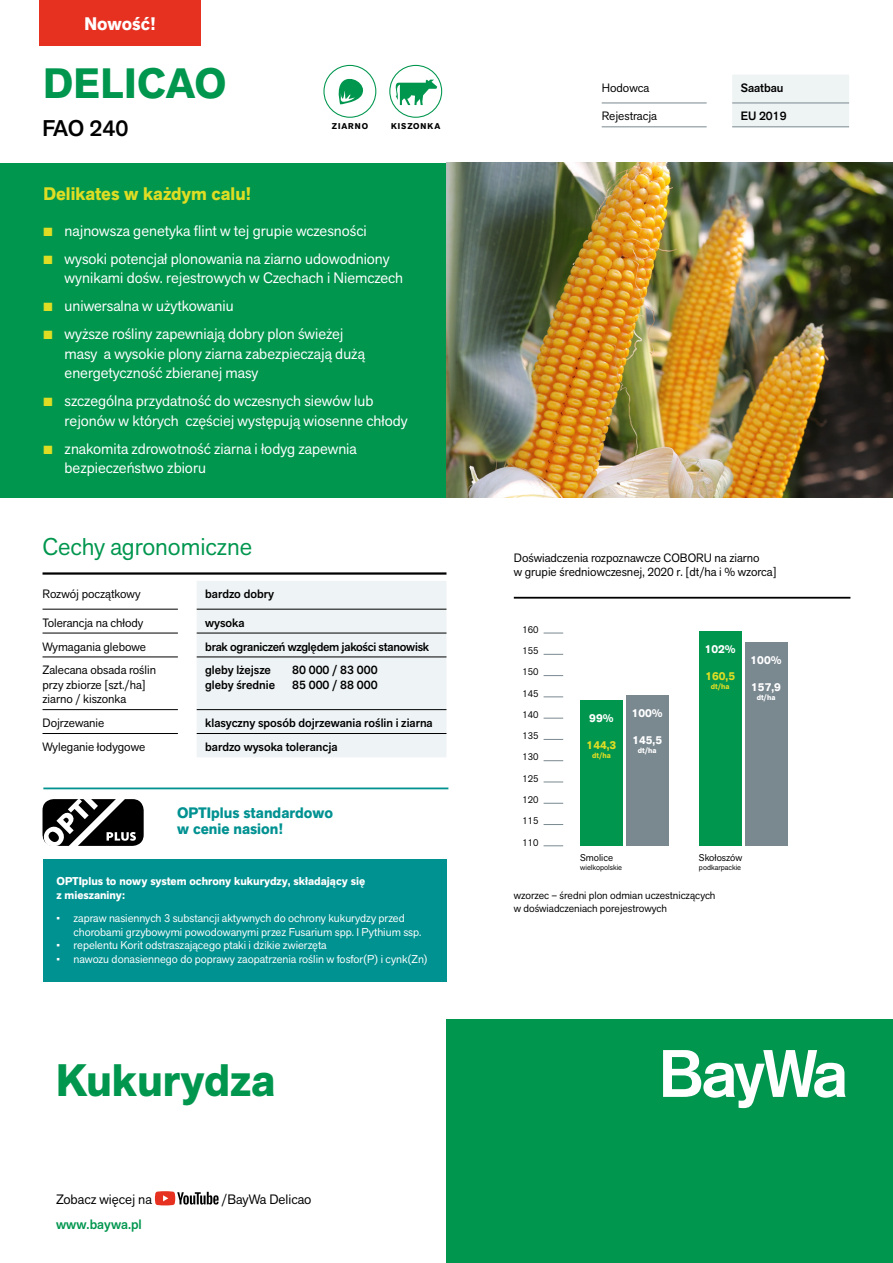
<style>
.page{position:relative;width:893px;height:1263px;background:#fff}
.page>*{position:absolute;margin:0;border:0;box-sizing:border-box;transform-origin:0 0}
.t1{font:700 45px "Akzid Grtsk Next";color:#00964e}
.t2{font:700 42px "Akzid Grtsk Next";letter-spacing:.01em;color:#00964e}
.t3{font:24px "Akzid Grtsk Next";color:#00964e}
.t4{font:500 22.5px "Akzid Grtsk Next";letter-spacing:-.01em;color:#000}
.t5{font:700 18px "Akzid Grtsk Next";color:#dedd24}
.t6{font:700 18px "Akzid Grtsk Next";color:#fff}
.t7{font:15px/28px "Akzid Grtsk Next";color:#fff}
.t8{font:700 15px/15.6px "Akzid Grtsk Next";color:#009191}
.t9{font:13.5px "Akzid Grtsk Next";color:#000}
.t10{font:500 13.5px "Akzid Grtsk Next";color:#00964e}
.t11{font:12px/14.4px "Akzid Grtsk Next";color:#000}
.t12{font:500 12px "Akzid Grtsk Next";color:#000}
.t13{font:500 12px "Akzid Grtsk Next";letter-spacing:-.02em;color:#000}
.t14{font:11.25px/13.5px "Akzid Grtsk Next";color:#fff}
.t15{font:700 11.25px/13.5px "Akzid Grtsk Next";color:#fff}
.t16{font:700 11.25px "Akzid Grtsk Next";color:#dedd24}
.t17{font:10.5px/12.6px "Akzid Grtsk Next";color:#000}
.t18{font:9.75px/21.3px "Akzid Grtsk Next";color:#000;text-align:justify}
.t19{font:700 8.4px "Akzid Grtsk Next";letter-spacing:.11em;color:#000}
.t20{font:7.5px "Akzid Grtsk Next";color:#000}
.t21{font:700 7.5px "Akzid Grtsk Next";color:#dedd24}
.t22{font:700 7.5px "Akzid Grtsk Next";color:#fff}
</style>
<div class="page">
<div style="left:43px;top:859px;width:403px;height:123px;background:#009191"></div>
<div style="left:446px;top:1019px;width:447px;height:244px;background:#00964e"></div>
<svg style="left:663px;top:1050px;width:183px;height:58px"></svg>
<div style="left:0;top:163px;width:446px;height:334px;background:#00964e"></div>
<img style="left:446px;top:163px;width:447px;height:334px">
<div style="left:43px;top:799px;width:101px;height:47px;background:#000;border-radius:11px"></div>
<svg style="left:43px;top:799px;width:93px;height:47px"></svg>
<div style="left:323px;top:65px;width:53px;height:53px;border:1px solid #00964e;border-radius:50%"></div>
<svg style="left:338px;top:78px;width:25px;height:26px"></svg>
<div style="left:389px;top:65px;width:53px;height:53px;border:1px solid #00964e;border-radius:50%"></div>
<svg style="left:394px;top:80px;width:43px;height:25px"></svg>
<hr style="left:43px;top:572px;width:403px;height:3px;background:#000">
<div style="left:197px;top:581px;width:249px;height:176px;background:#eef3f5"></div>
<hr style="left:43px;top:609px;width:135px;height:1px;background:#000">
<hr style="left:197px;top:609px;width:249px;height:1px;background:#000">
<hr style="left:43px;top:633px;width:135px;height:1px;background:#000">
<hr style="left:197px;top:633px;width:249px;height:1px;background:#000">
<hr style="left:43px;top:657px;width:135px;height:1px;background:#000">
<hr style="left:197px;top:657px;width:249px;height:1px;background:#000">
<hr style="left:43px;top:709px;width:135px;height:1px;background:#000">
<hr style="left:197px;top:709px;width:249px;height:1px;background:#000">
<hr style="left:43px;top:733px;width:135px;height:1px;background:#000">
<hr style="left:197px;top:733px;width:249px;height:1px;background:#000">
<svg style="left:544px;top:633px;width:19px;height:1px"></svg>
<svg style="left:544px;top:654px;width:19px;height:1px"></svg>
<svg style="left:544px;top:675px;width:19px;height:1px"></svg>
<svg style="left:544px;top:697px;width:19px;height:1px"></svg>
<svg style="left:544px;top:718px;width:19px;height:1px"></svg>
<svg style="left:544px;top:739px;width:19px;height:1px"></svg>
<svg style="left:544px;top:760px;width:19px;height:1px"></svg>
<svg style="left:544px;top:782px;width:19px;height:1px"></svg>
<svg style="left:544px;top:803px;width:19px;height:1px"></svg>
<svg style="left:544px;top:824px;width:19px;height:1px"></svg>
<svg style="left:544px;top:845px;width:19px;height:1px"></svg>
<div style="left:580px;top:700px;width:43px;height:145px;background:#00964e"></div>
<div style="left:626px;top:695px;width:42px;height:150px;background:#7a8890"></div>
<div style="left:699px;top:631px;width:42px;height:214px;background:#00964e"></div>
<div style="left:745px;top:642px;width:42px;height:203px;background:#7a8890"></div>
<hr style="left:514px;top:597px;width:336px;height:2px;background:#000">
<hr style="left:43px;top:787px;width:405px;height:2px;background:#009191">
<div style="left:732px;top:75px;width:117px;height:52px;background:#eef3f4"></div>
<hr style="left:602px;top:103px;width:105px;height:1px;background:#7a8890">
<hr style="left:732px;top:103px;width:117px;height:1px;background:#7a8890">
<hr style="left:602px;top:127px;width:105px;height:1px;background:#7a8890">
<hr style="left:732px;top:127px;width:117px;height:1px;background:#7a8890">
<div style="left:39px;top:0;width:162px;height:46px;background:#e63121"></div>
<svg style="left:155px;top:1191px;width:64px;height:14px"></svg>
<p class="t6" style="left:84px;top:12px;width:72px">Nowość!</p>
<h2 class="t2" style="left:44px;top:57px;width:184px">DELICAO</h2>
<h3 class="t4" style="left:43px;top:114px;width:87px">FAO 240</h3>
<p class="t5" style="left:43px;top:182px;width:209px">Delikates w każdym calu!</p>
<p class="t19" style="left:332px;top:120px;width:38px">ZIARNO</p>
<p class="t19" style="left:391px;top:120px;width:51px">KISZONKA</p>
<p class="t7" style="left:65px;top:216px;width:326px">najnowsza genetyka flint w tej grupie wczesności wysoki potencjał plonowania na ziarno udowodniony</p>
<p class="t7" style="left:65px;top:264px;width:340px">wynikami dośw. rejestrowych w Czechach i Niemczech uniwersalna w użytkowaniu<br>wyższe rośliny zapewniają dobry plon świeżej</p>
<p class="t7" style="left:65px;top:344px;width:302px;line-height:19.5px">masy a wysokie plony ziarna zabezpieczają dużą energetyczność zbieranej masy</p>
<p class="t7" style="left:65px;top:391px;width:345px;line-height:19.5px">szczególna przydatność do wczesnych siewów lub rejonów w których częściej występują wiosenne chłody</p>
<p class="t7" style="left:65px;top:439px;width:294px;line-height:19.5px">znakomita zdrowotność ziarna i łodyg zapewnia bezpieczeństwo zbioru</p>
<h3 class="t3" style="left:43px;top:531px;width:211px">Cechy agronomiczne</h3>
<p class="t11" style="left:43px;top:587px;width:100px">Rozwój początkowy</p>
<p class="t12" style="left:205px;top:586px;width:70px">bardzo dobry</p>
<p class="t11" style="left:43px;top:615px;width:102px">Tolerancja na chłody</p>
<p class="t12" style="left:205px;top:615px;width:41px">wysoka</p>
<p class="t11" style="left:43px;top:639px;width:105px">Wymagania glebowe</p>
<p class="t13" style="left:205px;top:639px;width:226px">brak ograniczeń względem jakości stanowisk</p>
<p class="t11" style="left:43px;top:663px;width:115px">Zalecana obsada roślin przy zbiorze [szt./ha] ziarno / kiszonka</p>
<p class="t12" style="left:205px;top:662px;width:67px">gleby lżejsze</p>
<p class="t12" style="left:292px;top:662px;width:87px">80 000 / 83 000</p>
<p class="t12" style="left:205px;top:677px;width:71px">gleby średnie</p>
<p class="t12" style="left:292px;top:677px;width:87px">85 000 / 88 000</p>
<p class="t11" style="left:43px;top:716px;width:63px">Dojrzewanie</p>
<p class="t12" style="left:205px;top:715px;width:229px">klasyczny sposób dojrzewania roślin i ziarna</p>
<p class="t11" style="left:43px;top:739px;width:104px">Wyleganie łodygowe</p>
<p class="t12" style="left:205px;top:739px;width:134px">bardzo wysoka tolerancja</p>
<p class="t8" style="left:177px;top:805px;width:157px">OPTIplus standardowo w cenie nasion!</p>
<p class="t15" style="left:56px;top:875px;width:310px">OPTIplus to nowy system ochrony kukurydzy, składający się z mieszaniny:</p>
<p class="t14" style="left:73px;top:912px;width:349px;text-indent:-17px">• zapraw nasiennych 3 substancji aktywnych do ochrony kukurydzy przed chorobami grzybowymi powodowanymi przez Fusarium spp. I Pythium ssp.</p>
<p class="t14" style="left:56px;top:939px;width:272px">• repelentu Korit odstraszającego ptaki i dzikie zwierzęta</p>
<p class="t14" style="left:56px;top:952px;width:373px">• nawozu donasiennego do poprawy zaopatrzenia roślin w fosfor(P) i cynk(Zn)</p>
<h1 class="t1" style="left:56px;top:1051px;width:221px">Kukurydza</h1>
<p class="t9" style="left:56px;top:1190px;width:97px">Zobacz więcej na</p>
<p class="t9" style="left:222px;top:1190px;width:91px">/BayWa Delicao</p>
<p class="t10" style="left:56px;top:1215px;width:87px">www.baywa.pl</p>
<p class="t11" style="left:602px;top:81px;width:49px">Hodowca</p>
<p class="t12" style="left:741px;top:80px;width:44px">Saatbau</p>
<p class="t11" style="left:602px;top:109px;width:57px">Rejestracja</p>
<p class="t12" style="left:741px;top:108px;width:48px">EU 2019</p>
<p class="t11" style="left:514px;top:550px;width:264px">Doświadczenia rozpoznawcze COBORU na ziarno<br>w grupie średniowczesnej, 2020 r. [dt/ha i % wzorca]</p>
<p class="t18" style="left:522px;top:619px;width:18px">160<br>155<br>150<br>145<br>140<br>135<br>130<br>125<br>120<br>115<br>110</p>
<p class="t15" style="left:589px;top:711px;width:26px">99%</p>
<p class="t16" style="left:587px;top:737px;width:31px">144,3</p>
<p class="t21" style="left:592px;top:750px;width:20px">dt/ha</p>
<p class="t15" style="left:632px;top:706px;width:33px">100%</p>
<p class="t15" style="left:632px;top:733px;width:31px">145,5</p>
<p class="t22" style="left:638px;top:745px;width:20px">dt/ha</p>
<p class="t15" style="left:705px;top:642px;width:33px">102%</p>
<p class="t16" style="left:705px;top:668px;width:31px">160,5</p>
<p class="t21" style="left:711px;top:681px;width:20px">dt/ha</p>
<p class="t18" style="left:580px;top:847px;width:34px">Smolice</p>
<p class="t20" style="left:580px;top:863px;width:43px">wielkopolskie</p>
<p class="t18" style="left:699px;top:847px;width:45px">Skołoszów</p>
<p class="t20" style="left:699px;top:863px;width:44px">podkarpackie</p>
<p class="t17" style="left:514px;top:889px;width:203px">wzorzec – średni plon odmian uczestniczących w doświadczeniach porejestrowych</p>
<p class="t15" style="left:750px;top:653px;width:33px">100%</p>
<p class="t15" style="left:751px;top:680px;width:31px">157,9</p>
<p class="t22" style="left:757px;top:692px;width:20px">dt/ha</p>
</div>
